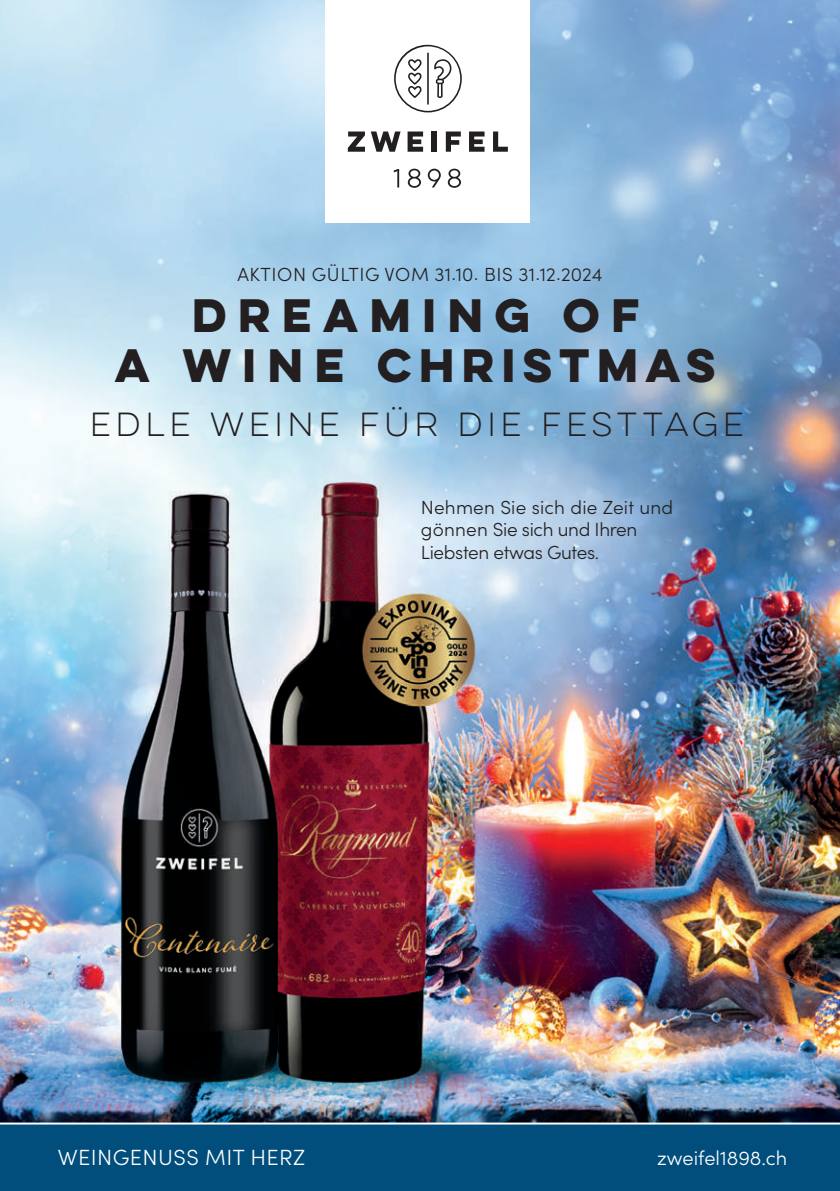
<style>
.page{position:relative;width:840px;height:1191px;background:#fff}
.page>*{position:absolute;margin:0;border:0;box-sizing:border-box;transform-origin:0 0}
.t1{font:700 42px/50.4px "Lulo Clean One";letter-spacing:.05em;color:#231f20;text-align:center}
.t2{font:30px "Lulo Clean One";letter-spacing:-.05em;color:#231f20}
.t3{font:300 22px "Sofia Pro";letter-spacing:.02em;color:#fff}
.t4{font:300 20px "Sofia Pro";color:#fff}
.t5{font:300 19px/22.8px "Sofia Pro";letter-spacing:-.02em;color:#231f20}
.t6{font:300 19px "Sofia Pro";letter-spacing:.03em;color:#231f20}
</style>
<div class="page">
<img style="left:0;top:0;width:839px;height:1122px">
<div style="left:0;top:1122px;width:839px;height:69px;background:#014e7d"></div>
<div style="left:325px;top:0;width:204px;height:223px;background:#fff"></div>
<svg style="left:347px;top:131px;width:53px;height:21px"></svg>
<svg style="left:407px;top:131px;width:16px;height:21px"></svg>
<div style="left:431px;top:131px;width:5px;height:21px;background:#231f20"></div>
<svg style="left:445px;top:131px;width:15px;height:21px"></svg>
<svg style="left:469px;top:131px;width:15px;height:21px"></svg>
<svg style="left:493px;top:131px;width:14px;height:21px"></svg>
<svg style="left:393px;top:169px;width:6px;height:18px"></svg>
<svg style="left:407px;top:169px;width:14px;height:19px"></svg>
<svg style="left:427px;top:169px;width:13px;height:18px"></svg>
<svg style="left:447px;top:169px;width:13px;height:19px"></svg>
<svg style="left:394px;top:45px;width:67px;height:67px"></svg>
<p class="t6" style="left:237px;top:261px;width:366px">AKTION GÜLTIG VOM 31.10. BIS 31.12.2024</p>
<h1 class="t1" style="left:115px;top:288px;width:611px">DREAMING OF<br>A WINE CHRISTMAS</h1>
<h2 class="t2" style="left:90px;top:403px;width:661px">EDLE WEINE FÜR DIE FESTTAGE</h2>
<p class="t5" style="left:420px;top:494px;width:253px">Nehmen Sie sich die Zeit und gönnen Sie sich und Ihren<br>Liebsten etwas Gutes.</p>
<p class="t3" style="left:58px;top:1141px;width:249px">WEINGENUSS MIT HERZ</p>
<p class="t4" style="left:657px;top:1143px;width:131px">zweifel1898.ch</p>
</div>
